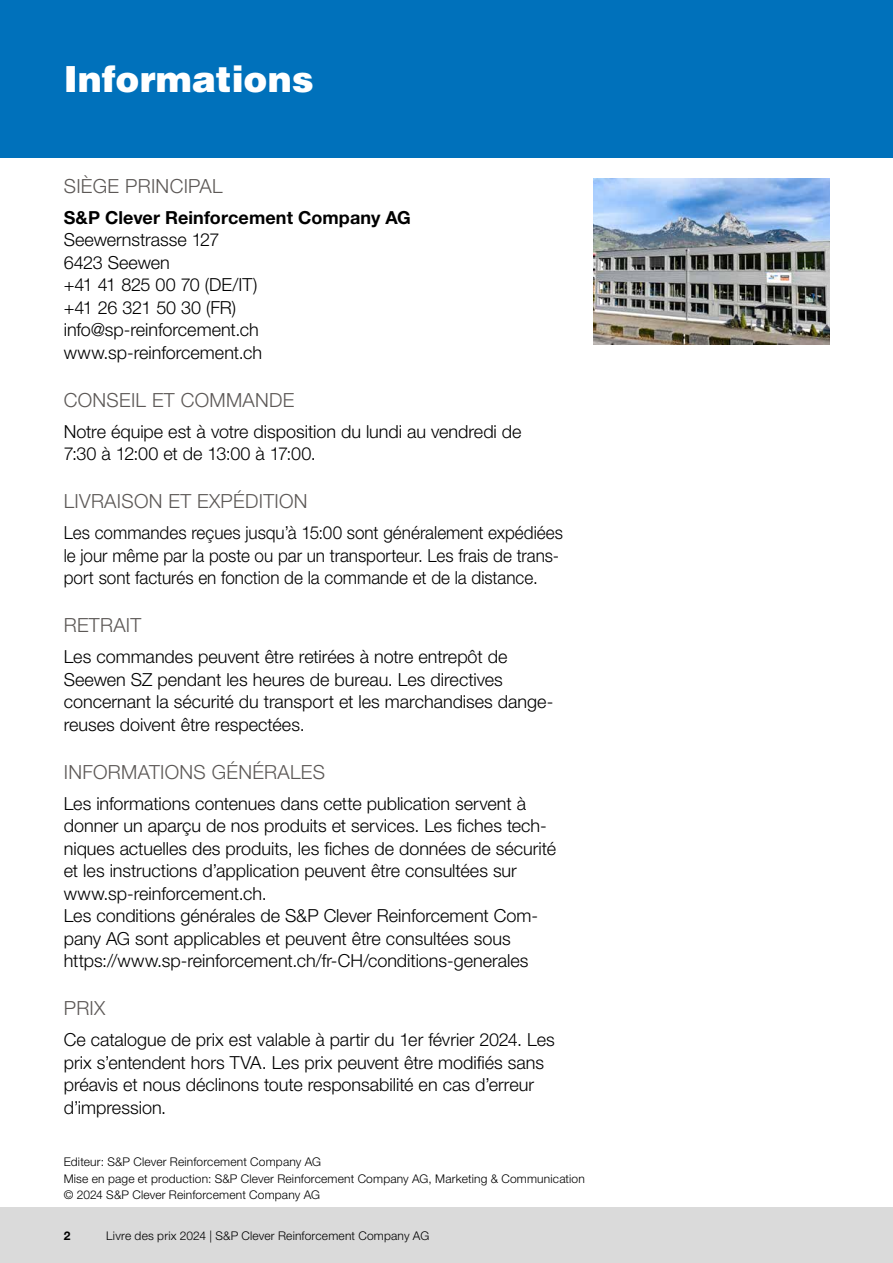
<style>
.page{position:relative;width:893px;height:1263px;background:#fff}
.page>*{position:absolute;margin:0;border:0;box-sizing:border-box;transform-origin:0 0}
.t1{font:900 36px "Helvetica LT Std";color:#fff}
.t2{font:300 19.5px "Helvetica Neue LT Std";letter-spacing:.015em;color:#5c5856}
.t3{font:300 18px/22.5px "Helvetica Neue LT Std";color:#000}
.t4{font:300 18px/22.5px "Helvetica Neue LT Std";color:#000;scale:.95 1}
.t5{font:700 18px "Helvetica Neue LT Std";letter-spacing:.005em;color:#000}
.t6{font:300 12px/16.5px "Helvetica Neue LT Std";letter-spacing:.015em;color:#000}
.t7{font:700 12px "Helvetica Neue LT Std";color:#000}
</style>
<div class="page">
<div style="left:0;top:0;width:893px;height:157px;background:#0071bb"></div>
<img style="left:594px;top:179px;width:235px;height:165px">
<div style="left:0;top:1208px;width:893px;height:55px;background:#dadada"></div>
<h1 class="t1" style="left:64px;top:55px;width:251px">Informations</h1>
<p class="t2" style="left:64px;top:174px;width:160px">SIÈGE PRINCIPAL</p>
<p class="t5" style="left:64px;top:206px;width:349px">S&amp;P Clever Reinforcement Company AG</p>
<p class="t3" style="left:64px;top:228px;width:200px">Seewernstrasse 127<br>6423 Seewen<br>+41 41 825 00 70 (DE/IT) +41 26 321 50 30 (FR) info@sp-reinforcement.ch www.sp-reinforcement.ch</p>
<p class="t2" style="left:64px;top:388px;width:232px">CONSEIL ET COMMANDE</p>
<p class="t3" style="left:64px;top:419px;width:459px">Notre équipe est à votre disposition du lundi au vendredi de<br>7:30 à 12:00 et de 13:00 à 17:00.</p>
<p class="t2" style="left:64px;top:489px;width:245px">LIVRAISON ET EXPÉDITION</p>
<p class="t4" style="left:64px;top:521px;width:527px">Les commandes reçues jusqu’à 15:00 sont généralement expédiées le jour même par la poste ou par un transporteur. Les frais de trans&shy;port sont facturés en fonction de la commande et de la distance.</p>
<p class="t2" style="left:64px;top:613px;width:79px">RETRAIT</p>
<p class="t3" style="left:64px;top:645px;width:491px">Les commandes peuvent être retirées à notre entrepôt de Seewen SZ pendant les heures de bureau. Les directives concernant la sécurité du transport et les marchandises dange&shy;reuses doivent être respectées.</p>
<p class="t2" style="left:64px;top:760px;width:263px">INFORMATIONS GÉNÉRALES</p>
<p class="t3" style="left:64px;top:791px;width:494px">Les informations contenues dans cette publication servent à donner un aparçu de nos produits et services. Les fiches tech&shy;niques actuelles des produits, les fiches de données de sécurité et les instructions d’application peuvent être consultées sur www.sp-reinforcement.ch.<br>Les conditions générales de S&amp;P Clever Reinforcement Com&shy;pany AG sont applicables et peuvent être consultées sous https://www.sp-reinforcement.ch/fr-CH/conditions-generales</p>
<p class="t2" style="left:64px;top:996px;width:43px">PRIX</p>
<p class="t3" style="left:64px;top:1028px;width:493px">Ce catalogue de prix est valable à partir du 1er février 2024. Les prix s’entendent hors TVA. Les prix peuvent être modifiés sans préavis et nous déclinons toute responsabilité en cas d’erreur d’impression.</p>
<p class="t6" style="left:64px;top:1153px;width:523px">Editeur: S&amp;P Clever Reinforcement Company AG<br>Mise en page et production: S&amp;P Clever Reinforcement Company AG, Marketing &amp; Communication © 2024 S&amp;P Clever Reinforcement Company AG</p>
<p class="t7" style="left:64px;top:1228px;width:8px">2</p>
<p class="t6" style="left:106px;top:1227px;width:324px">Livre des prix 2024 | S&amp;P Clever Reinforcement Company AG</p>
</div>
